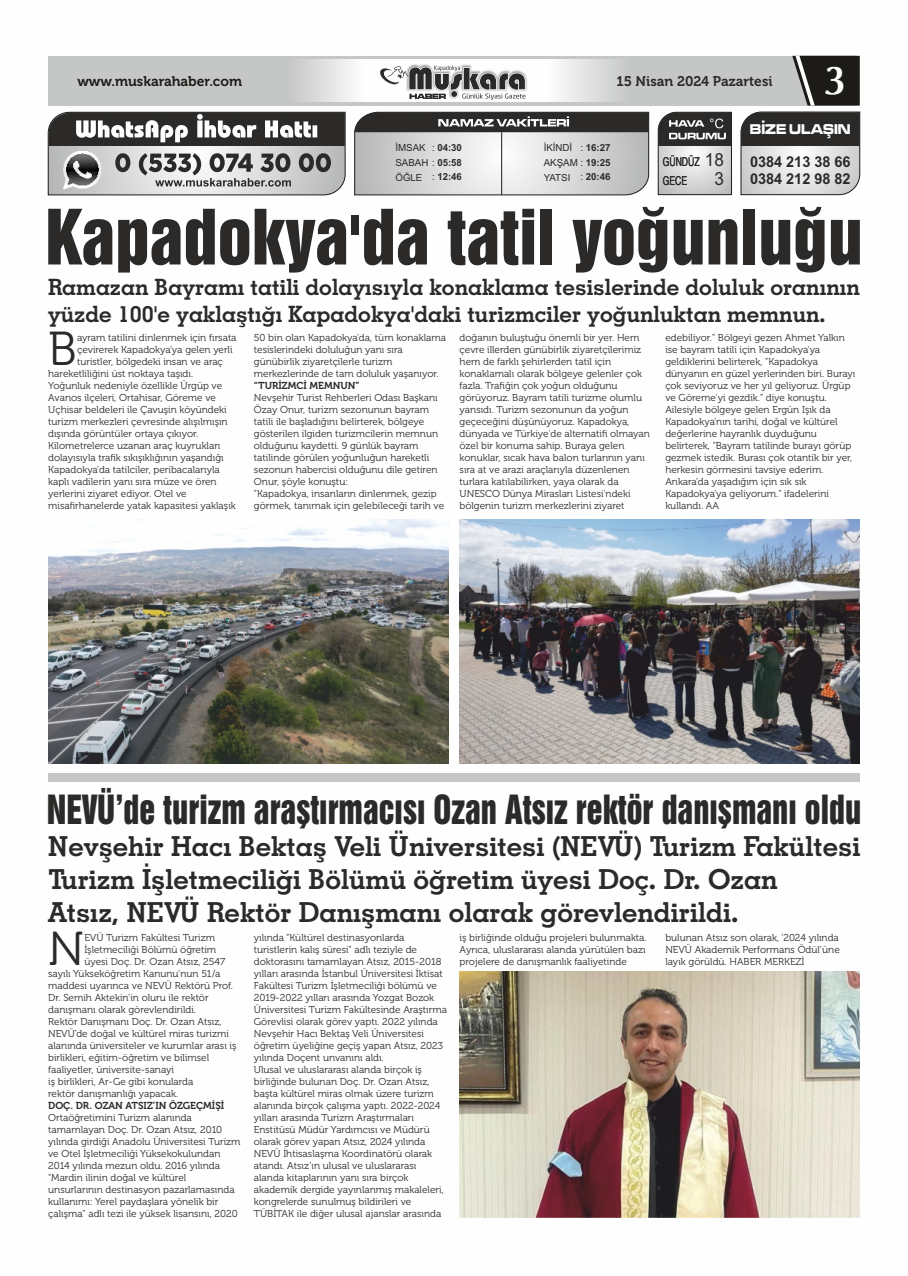
<style>
.page{position:relative;width:908px;height:1276px;background:#fff}
.page>*{position:absolute;margin:0;border:0;box-sizing:border-box;transform-origin:0 0}
.t1{font:69.5px "Swiss 921 BT";color:#2b2a29}
.t2{font:47.5px "Museo 300";color:#2b2a29}
.t3{font:700 40.7px "Optima";color:#fefefe}
.t4{font:36.7px "Swiss 921 BT";color:#2b2a29;scale:.88 1}
.t5{font:27.6px/33.1px "Geometric Slabserif 703 Bold BT";color:#2b2a29}
.t6{font:22.5px/27px "Geometric Slabserif 703 Bold BT";color:#2b2a29}
.t7{font:18.1px "Arial";color:#2b2a29;scale:.94 1}
.t8{font:700 15px/17.1px "Arial Narrow";color:#2b2a29;scale:1.17 1}
.t9{font:14.7px "Microgramma D Bold Exte";color:#fefefe;scale:.85 1}
.t10{font:14px "Museo 700";color:#1c1b17}
.t11{font:14px "Museo 700";color:#2b2a29}
.t12{font:condensed 12.3px "Helvetica";color:#2b2a29;scale:.86 1}
.t13{font:10px/12px "Museo 300";color:#2b2a29}
.t14{font:10px "Museo 700";color:#2b2a29}
.t15{font:9.7px/14.8px "Arial";color:#2b2a29}
.t16{font:700 9.7px "Arial";color:#2b2a29}
.s1{font-weight:700}
.s2{font-weight:400}
.s3{font-family:"Arial";font-stretch:normal;font-size:18px}
</style>
<div class="page">
<svg style="left:47px;top:111px;width:299px;height:85px"></svg>
<svg style="left:354px;top:111px;width:295px;height:85px"></svg>
<svg style="left:657px;top:111px;width:75px;height:85px"></svg>
<div style="left:48px;top:56px;width:811px;height:50px;background:#c5c6c6"></div>
<img style="left:303px;top:60px;width:312px;height:41px">
<svg style="left:740px;top:56px;width:120px;height:140px"></svg>
<img style="left:406px;top:64px;width:121px;height:36px">
<svg style="left:378px;top:66px;width:148px;height:36px"></svg>
<div style="left:48px;top:773px;width:811px;height:9px;background:#c5c6c6"></div>
<img style="left:48px;top:519px;width:400px;height:244px">
<img style="left:459px;top:519px;width:400px;height:244px">
<img style="left:459px;top:971px;width:400px;height:246px">
<h3 class="t10" style="left:77px;top:75px;width:166px">www.muskarahaber.com</h3>
<h3 class="t11" style="left:616px;top:75px;width:157px">15 Nisan 2024 Pazartesi</h3>
<h3 class="t3" style="left:822px;top:62px;width:26px">3</h3>
<p class="t15" style="left:395px;top:141px;width:68px">İMSAK<br>SABAH : <span class="s1">05:58</span></p>
<p class="t15" style="left:543px;top:141px;width:68px">İKİNDİ<br>AKŞAM : <span class="s1">19:25</span></p>
<p class="t16" style="left:432px;top:144px;width:31px"><span class="s2">:</span> 04:30</p>
<p class="t16" style="left:580px;top:144px;width:32px"><span class="s2">:</span> 16:27</p>
<p class="t15" style="left:395px;top:171px;width:68px">ÖĞLE : <span class="s1">12:46</span></p>
<p class="t15" style="left:543px;top:171px;width:68px">YATSI : <span class="s1">20:46</span></p>
<h3 class="t9" style="left:749px;top:122px;width:120px">BİZE ULAŞIN</h3>
<p class="t12" style="left:662px;top:157px;width:73px">GÜNDÜZ <span class="s3">18</span></p>
<h3 class="t8" style="left:749px;top:155px;width:87px">0384 213 38 66<br>0384 212 98 82</h3>
<p class="t12" style="left:662px;top:176px;width:30px">GECE</p>
<h3 class="t7" style="left:714px;top:172px;width:12px">3</h3>
<h1 class="t1" style="left:45px;top:212px;width:818px">Kapadokya'da tatil yoğunluğu</h1>
<h3 class="t6" style="left:48px;top:276px;width:812px">Ramazan Bayramı tatili dolayısıyla konaklama tesislerinde doluluk oranının yüzde 100'e yaklaştığı Kapadokya'daki turizmciler yoğunluktan memnun.</h3>
<p class="t13" style="left:77px;top:333px;width:161px">ayram tatilini dinlenmek için fırsata</p>
<h2 class="t2" style="left:48px;top:330px;width:30px">B</h2>
<p class="t13" style="left:254px;top:333px;width:193px">50 bin olan Kapadokya'da, tüm konaklama tesislerindeki doluluğun yanı sıra günübirlik ziyaretçilerle turizm merkezlerinde de tam doluluk yaşanıyor.</p>
<p class="t14" style="left:254px;top:382px;width:107px">“TURİZMCİ MEMNUN”</p>
<p class="t13" style="left:254px;top:393px;width:192px">Nevşehir Turist Rehberleri Odası Başkanı Özay Onur, turizm sezonunun bayram tatili ile başladığını belirterek, bölgeye gösterilen ilgiden turizmcilerin memnun olduğunu kaydetti. 9 günlük bayram tatilinde görülen yoğunluğun hareketli sezonun habercisi olduğunu dile getiren Onur, şöyle konuştu:<br>"Kapadokya, insanların dinlenmek, gezip görmek, tanımak için gelebileceği tarih ve</p>
<p class="t13" style="left:459px;top:333px;width:192px">doğanın buluştuğu önemli bir yer. Hem çevre illerden günübirlik ziyaretçilerimiz hem de farklı şehirlerden tatil için konaklamalı olarak bölgeye gelenler çok fazla. Trafiğin çok yoğun olduğunu görüyoruz. Bayram tatili turizme olumlu yansıdı. Turizm sezonunun da yoğun geçeceğini düşünüyoruz. Kapadokya, dünyada ve Türkiye'de alternatifi olmayan özel bir konuma sahip. Buraya gelen konuklar, sıcak hava balon turlarının yanı sıra at ve arazi araçlarıyla düzenlenen turlara katılabilirken, yaya olarak da UNESCO Dünya Mirasları Listesi'ndeki bölgenin turizm merkezlerini ziyaret</p>
<p class="t13" style="left:665px;top:333px;width:191px">edebiliyor." Bölgeyi gezen Ahmet Yalkın ise bayram tatili için Kapadokya'ya geldiklerini belirterek, "Kapadokya dünyanın en güzel yerlerinden biri. Burayı çok seviyoruz ve her yıl geliyoruz. Ürgüp ve Göreme'yi gezdik." diye konuştu.<br>Ailesiyle bölgeye gelen Ergün Işık da Kapadokya'nın tarihi, doğal ve kültürel değerlerine hayranlık duyduğunu belirterek, "Bayram tatilinde burayı görüp gezmek istedik. Burası çok otantik bir yer, herkesin görmesini tavsiye ederim.<br>Ankara'da yaşadığım için sık sık Kapadokya'ya geliyorum." ifadelerini kullandı. AA</p>
<p class="t13" style="left:77px;top:345px;width:157px">çevirerek Kapadokya'ya gelen yerli</p>
<p class="t13" style="left:77px;top:357px;width:147px">turistler, bölgedeki insan ve araç</p>
<p class="t13" style="left:48px;top:369px;width:146px">hareketliliğini üst noktaya taşıdı.</p>
<p class="t13" style="left:48px;top:381px;width:175px">Yoğunluk nedeniyle özellikle Ürgüp ve</p>
<p class="t13" style="left:48px;top:393px;width:169px">Avanos ilçeleri, Ortahisar, Göreme ve</p>
<p class="t13" style="left:48px;top:405px;width:180px">Uçhisar beldeleri ile Çavuşin köyündeki</p>
<p class="t13" style="left:48px;top:417px;width:181px">turizm merkezleri çevresinde alışılmışın</p>
<p class="t13" style="left:48px;top:429px;width:152px">dışında görüntüler ortaya çıkıyor.</p>
<p class="t13" style="left:48px;top:441px;width:174px">Kilometrelerce uzanan araç kuyrukları</p>
<p class="t13" style="left:48px;top:453px;width:177px">dolayısıyla trafik sıkışıklığının yaşandığı</p>
<p class="t13" style="left:48px;top:465px;width:173px">Kapadokya'da tatilciler, peribacalarıyla</p>
<p class="t13" style="left:48px;top:477px;width:170px">kaplı vadilerin yanı sıra müze ve ören</p>
<p class="t13" style="left:48px;top:489px;width:140px">yerlerini ziyaret ediyor. Otel ve</p>
<p class="t13" style="left:48px;top:501px;width:189px">misafirhanelerde yatak kapasitesi yaklaşık</p>
<h3 class="t4" style="left:47px;top:796px;width:926px">NEVÜ’de turizm araştırmacısı Ozan Atsız rektör danışmanı oldu</h3>
<h3 class="t5" style="left:48px;top:832px;width:813px">Nevşehir Hacı Bektaş Veli Üniversitesi (NEVÜ) Turizm Fakültesi<br>Turizm İşletmeciliği Bölümü öğretim üyesi Doç. Dr. Ozan<br>Atsız, NEVÜ Rektör Danışmanı olarak görevlendirildi.</h3>
<h2 class="t2" style="left:48px;top:929px;width:38px">N</h2>
<p class="t13" style="left:84px;top:932px;width:132px">EVÜ Turizm Fakültesi Turizm</p>
<p class="t13" style="left:254px;top:932px;width:195px">yılında “Kültürel destinasyonlarda turistlerin kalış süresi” adlı teziyle de doktorasını tamamlayan Atsız, 2015-2018 yılları arasında İstanbul Üniversitesi İktisat Fakültesi Turizm İşletmeciliği bölümü ve 2019-2022 yılları arasında Yozgat Bozok Üniversitesi Turizm Fakültesinde Araştırma Görevlisi olarak görev yaptı. 2022 yılında Nevşehir Hacı Bektaş Veli Üniversitesi öğretim üyeliğine geçiş yapan Atsız, 2023 yılında Doçent unvanını aldı.<br>Ulusal ve uluslararası alanda birçok iş birliğinde bulunan Doç. Dr. Ozan Atsız, başta kültürel miras olmak üzere turizm alanında birçok çalışma yaptı. 2022-2024 yılları arasında Turizm Araştırmaları Enstitüsü Müdür Yardımcısı ve Müdürü olarak görev yapan Atsız, 2024 yılında NEVÜ İhtisaslaşma Koordinatörü olarak atandı. Atsız’ın ulusal ve uluslararası alanda kitaplarının yanı sıra birçok akademik dergide yayınlanmış makaleleri, kongrelerde sunulmuş bildirileri ve TÜBİTAK ile diğer ulusal ajanslar arasında</p>
<p class="t13" style="left:459px;top:932px;width:188px;text-align:justify">iş birliğinde olduğu projeleri bulunmakta.<br>Ayrıca, uluslararası alanda yürütülen bazı projelere de danışmanlık faaliyetinde</p>
<p class="t13" style="left:665px;top:932px;width:176px;text-align:justify">bulunan Atsız son olarak, ‘2024 yılında NEVÜ Akademik Performans Ödül’üne layık görüldü. HABER MERKEZİ</p>
<p class="t13" style="left:84px;top:944px;width:133px">İşletmeciliği Bölümü öğretim</p>
<p class="t13" style="left:84px;top:956px;width:142px">üyesi Doç. Dr. Ozan Atsız, 2547</p>
<p class="t13" style="left:48px;top:968px;width:174px">sayılı Yükseköğretim Kanunu’nun 51/a</p>
<p class="t13" style="left:48px;top:980px;width:186px">maddesi uyarınca ve NEVÜ Rektörü Prof.</p>
<p class="t13" style="left:48px;top:992px;width:162px">Dr. Semih Aktekin’in oluru ile rektör</p>
<p class="t13" style="left:48px;top:1004px;width:149px">danışmanı olarak görevlendirildi.</p>
<p class="t13" style="left:48px;top:1016px;width:175px">Rektör Danışmanı Doç. Dr. Ozan Atsız,</p>
<p class="t13" style="left:48px;top:1028px;width:182px">NEVÜ’de doğal ve kültürel miras turizmi</p>
<p class="t13" style="left:48px;top:1040px;width:190px">alanında üniversiteler ve kurumlar arası iş</p>
<p class="t13" style="left:48px;top:1052px;width:162px">birlikleri, eğitim-öğretim ve bilimsel</p>
<p class="t13" style="left:48px;top:1064px;width:127px">faaliyetler, üniversite-sanayi</p>
<p class="t13" style="left:48px;top:1076px;width:147px">iş birlikleri, Ar-Ge gibi konularda</p>
<p class="t13" style="left:48px;top:1088px;width:131px">rektör danışmanlığı yapacak.</p>
<p class="t14" style="left:48px;top:1101px;width:177px">DOÇ. DR. OZAN ATSIZ’IN ÖZGEÇMİŞİ</p>
<p class="t13" style="left:48px;top:1112px;width:194px">Ortaöğretimini Turizm alanında tamamlayan Doç. Dr. Ozan Atsız, 2010 yılında girdiği Anadolu Üniversitesi Turizm ve Otel İşletmeciliği Yüksekokulundan 2014 yılında mezun oldu. 2016 yılında “Mardin ilinin doğal ve kültürel unsurlarının destinasyon pazarlamasında kullanımı: Yerel paydaşlara yönelik bir çalışma” adlı tezi ile yüksek lisansını, 2020</p>
</div>
